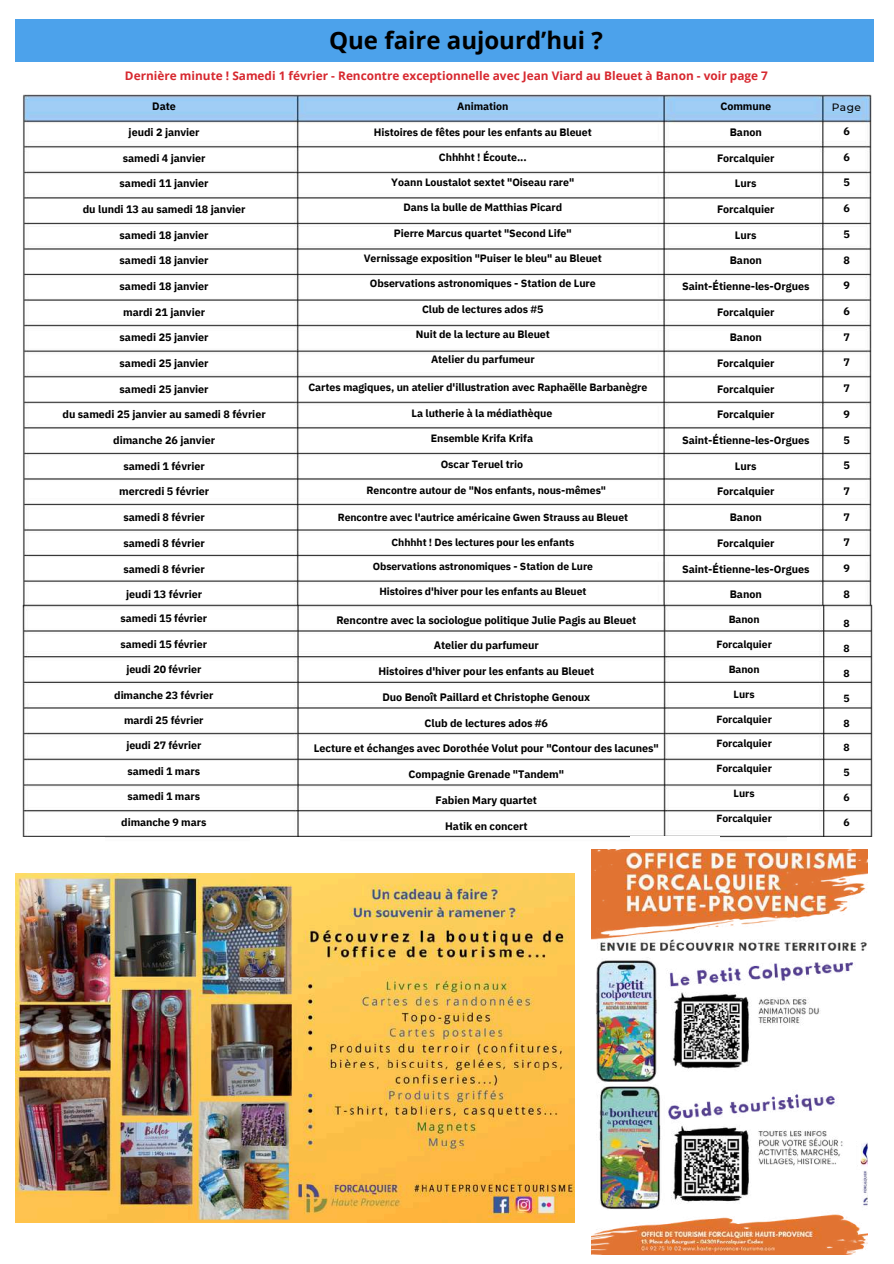
<style>
.page{position:relative;width:894px;height:1264px;background:#fff}
.page>*{position:absolute;margin:0;border:0;box-sizing:border-box;transform-origin:0 0}
.t1{font:700 24px "Open Sans";color:#000}
.t2{font:700 11.85px "Open Sans";color:#d7282f}
.t3{font:700 10.8px "IBM Plex Sans";letter-spacing:-.005em;color:#000}
.t4{font:700 10.65px "IBM Plex Sans";letter-spacing:-.005em;color:#000}
.t5{font:500 10.65px "Montserrat";color:#000}
.t6{font:700 10.5px "IBM Plex Sans";letter-spacing:-.005em;color:#000}
.t7{font:700 10.35px "IBM Plex Sans";letter-spacing:-.005em;color:#000}
</style>
<div class="page">
<img style="left:23px;top:94px;width:849px;height:505px">
<div style="left:15px;top:20px;width:858px;height:42px;background:#4ca2eb"></div>
<img style="left:22px;top:599px;width:851px;height:239px">
<img style="left:591px;top:849px;width:276px;height:405px">
<img style="left:15px;top:873px;width:559px;height:349px">
<div style="left:250px;top:836px;width:89px;height:23px;background:#fff"></div>
<div style="left:15px;top:836px;width:89px;height:23px;background:#fff"></div>
<div style="left:630px;top:836px;width:89px;height:12px;background:#fff"></div>
<div style="left:786px;top:837px;width:90px;height:11px;background:#fff"></div>
<h1 class="t1" style="left:329px;top:24px;width:275px">Que faire aujourd’hui ?</h1>
<p class="t2" style="left:125px;top:67px;width:644px">Dernière minute ! Samedi 1 février - Rencontre exceptionnelle avec Jean Viard au Bleuet à Banon - voir page 7</p>
<p class="t3" style="left:152px;top:99px;width:25px">Date</p>
<p class="t3" style="left:129px;top:125px;width:72px">jeudi 2 janvier</p>
<p class="t3" style="left:123px;top:151px;width:84px">samedi 4 janvier</p>
<p class="t3" style="left:120px;top:176px;width:90px">samedi 11 janvier</p>
<p class="t3" style="left:83px;top:202px;width:164px">du lundi 13 au samedi 18 janvier</p>
<p class="t3" style="left:120px;top:228px;width:90px">samedi 18 janvier</p>
<p class="t3" style="left:120px;top:253px;width:90px">samedi 18 janvier</p>
<p class="t3" style="left:120px;top:279px;width:90px">samedi 18 janvier</p>
<p class="t3" style="left:123px;top:305px;width:83px">mardi 21 janvier</p>
<p class="t3" style="left:120px;top:330px;width:90px">samedi 25 janvier</p>
<p class="t3" style="left:120px;top:356px;width:90px">samedi 25 janvier</p>
<p class="t3" style="left:120px;top:382px;width:90px">samedi 25 janvier</p>
<p class="t3" style="left:63px;top:407px;width:204px">du samedi 25 janvier au samedi 8 février</p>
<p class="t3" style="left:113px;top:433px;width:103px">dimanche 26 janvier</p>
<p class="t3" style="left:123px;top:459px;width:83px">samedi 1 février</p>
<p class="t3" style="left:119px;top:484px;width:91px">mercredi 5 février</p>
<p class="t3" style="left:123px;top:510px;width:83px">samedi 8 février</p>
<p class="t3" style="left:123px;top:536px;width:83px">samedi 8 février</p>
<p class="t3" style="left:123px;top:561px;width:83px">samedi 8 février</p>
<p class="t3" style="left:126px;top:587px;width:78px">jeudi 13 février</p>
<p class="t4" style="left:121px;top:611px;width:88px">samedi 15 février</p>
<p class="t4" style="left:121px;top:637px;width:88px">samedi 15 février</p>
<p class="t4" style="left:126px;top:662px;width:76px">jeudi 20 février</p>
<p class="t4" style="left:114px;top:687px;width:101px">dimanche 23 février</p>
<p class="t4" style="left:124px;top:713px;width:81px">mardi 25 février</p>
<p class="t4" style="left:126px;top:738px;width:76px">jeudi 27 février</p>
<p class="t4" style="left:128px;top:764px;width:74px">samedi 1 mars</p>
<p class="t4" style="left:128px;top:789px;width:74px">samedi 1 mars</p>
<p class="t4" style="left:121px;top:814px;width:87px">dimanche 9 mars</p>
<p class="t4" style="left:457px;top:99px;width:53px">Animation</p>
<p class="t4" style="left:374px;top:125px;width:219px">Histoires de fêtes pour les enfants au Bleuet</p>
<p class="t4" style="left:439px;top:150px;width:89px">Chhhht ! Écoute...</p>
<p class="t4" style="left:391px;top:175px;width:184px">Yoann Loustalot sextet "Oiseau rare"</p>
<p class="t4" style="left:403px;top:200px;width:160px">Dans la bulle de Matthias Picard</p>
<p class="t4" style="left:394px;top:226px;width:179px">Pierre Marcus quartet "Second Life"</p>
<p class="t4" style="left:363px;top:251px;width:240px">Vernissage exposition "Puiser le bleu" au Bleuet</p>
<p class="t4" style="left:370px;top:276px;width:227px">Observations astronomiques - Station de Lure</p>
<p class="t4" style="left:422px;top:302px;width:123px">Club de lectures ados #5</p>
<p class="t4" style="left:415px;top:327px;width:136px">Nuit de la lecture au Bleuet</p>
<p class="t4" style="left:431px;top:352px;width:105px">Atelier du parfumeur</p>
<p class="t4" style="left:308px;top:380px;width:340px">Cartes magiques, un atelier d'illustration avec Raphaëlle Barbanègre</p>
<p class="t4" style="left:411px;top:406px;width:142px">La lutherie à la médiathèque</p>
<p class="t4" style="left:430px;top:431px;width:104px">Ensemble Krifa Krifa</p>
<p class="t4" style="left:440px;top:456px;width:84px">Oscar Teruel trio</p>
<p class="t6" style="left:366px;top:483px;width:241px">Rencontre autour de "Nos enfants, nous-mêmes"</p>
<p class="t7" style="left:337px;top:510px;width:292px">Rencontre avec l'autrice américaine Gwen Strauss au Bleuet</p>
<p class="t7" style="left:391px;top:535px;width:184px">Chhhht ! Des lectures pour les enfants</p>
<p class="t7" style="left:373px;top:560px;width:222px">Observations astronomiques - Station de Lure</p>
<p class="t7" style="left:379px;top:584px;width:208px">Histoires d'hiver pour les enfants au Bleuet</p>
<p class="t3" style="left:336px;top:612px;width:301px">Rencontre avec la sociologue politique Julie Pagis au Bleuet</p>
<p class="t3" style="left:433px;top:638px;width:107px">Atelier du parfumeur</p>
<p class="t3" style="left:378px;top:664px;width:217px">Histoires d'hiver pour les enfants au Bleuet</p>
<p class="t3" style="left:382px;top:689px;width:209px">Duo Benoît Paillard et Christophe Genoux</p>
<p class="t3" style="left:424px;top:715px;width:125px">Club de lectures ados #6</p>
<p class="t3" style="left:314px;top:741px;width:346px">Lecture et échanges avec Dorothée Volut pour "Contour des lacunes"</p>
<p class="t3" style="left:408px;top:767px;width:157px">Compagnie Grenade "Tandem"</p>
<p class="t3" style="left:435px;top:792px;width:103px">Fabien Mary quartet</p>
<p class="t3" style="left:445px;top:818px;width:84px">Hatik en concert</p>
<p class="t3" style="left:720px;top:99px;width:52px">Commune</p>
<p class="t3" style="left:729px;top:125px;width:33px">Banon</p>
<p class="t3" style="left:716px;top:151px;width:59px">Forcalquier</p>
<p class="t3" style="left:734px;top:176px;width:23px">Lurs</p>
<p class="t3" style="left:716px;top:202px;width:59px">Forcalquier</p>
<p class="t3" style="left:734px;top:228px;width:23px">Lurs</p>
<p class="t3" style="left:729px;top:253px;width:33px">Banon</p>
<p class="t3" style="left:682px;top:279px;width:129px">Saint-Étienne-les-Orgues</p>
<p class="t3" style="left:716px;top:305px;width:59px">Forcalquier</p>
<p class="t3" style="left:729px;top:330px;width:33px">Banon</p>
<p class="t3" style="left:716px;top:356px;width:59px">Forcalquier</p>
<p class="t3" style="left:716px;top:382px;width:59px">Forcalquier</p>
<p class="t3" style="left:716px;top:407px;width:59px">Forcalquier</p>
<p class="t3" style="left:682px;top:433px;width:129px">Saint-Étienne-les-Orgues</p>
<p class="t3" style="left:734px;top:459px;width:23px">Lurs</p>
<p class="t3" style="left:716px;top:484px;width:59px">Forcalquier</p>
<p class="t3" style="left:729px;top:510px;width:33px">Banon</p>
<p class="t3" style="left:716px;top:536px;width:59px">Forcalquier</p>
<p class="t3" style="left:682px;top:561px;width:129px">Saint-Étienne-les-Orgues</p>
<p class="t3" style="left:729px;top:587px;width:33px">Banon</p>
<p class="t7" style="left:728px;top:612px;width:32px">Banon</p>
<p class="t7" style="left:716px;top:637px;width:57px">Forcalquier</p>
<p class="t7" style="left:728px;top:662px;width:32px">Banon</p>
<p class="t7" style="left:733px;top:687px;width:22px">Lurs</p>
<p class="t7" style="left:716px;top:712px;width:57px">Forcalquier</p>
<p class="t7" style="left:716px;top:736px;width:57px">Forcalquier</p>
<p class="t7" style="left:716px;top:761px;width:57px">Forcalquier</p>
<p class="t7" style="left:733px;top:786px;width:22px">Lurs</p>
<p class="t7" style="left:716px;top:811px;width:57px">Forcalquier</p>
<p class="t5" style="left:831px;top:101px;width:31px">Page</p>
<p class="t3" style="left:843px;top:124px;width:8px">6</p>
<p class="t3" style="left:843px;top:150px;width:8px">6</p>
<p class="t3" style="left:843px;top:175px;width:8px">5</p>
<p class="t3" style="left:843px;top:201px;width:8px">6</p>
<p class="t3" style="left:843px;top:227px;width:8px">5</p>
<p class="t3" style="left:843px;top:252px;width:8px">8</p>
<p class="t3" style="left:843px;top:278px;width:8px">9</p>
<p class="t3" style="left:843px;top:304px;width:8px">6</p>
<p class="t3" style="left:843px;top:329px;width:8px">7</p>
<p class="t3" style="left:843px;top:355px;width:8px">7</p>
<p class="t3" style="left:843px;top:381px;width:8px">7</p>
<p class="t3" style="left:843px;top:407px;width:8px">9</p>
<p class="t3" style="left:843px;top:432px;width:8px">5</p>
<p class="t3" style="left:843px;top:458px;width:8px">5</p>
<p class="t3" style="left:843px;top:484px;width:8px">7</p>
<p class="t3" style="left:843px;top:509px;width:8px">7</p>
<p class="t3" style="left:843px;top:535px;width:8px">7</p>
<p class="t3" style="left:843px;top:561px;width:8px">9</p>
<p class="t3" style="left:843px;top:586px;width:8px">8</p>
<p class="t7" style="left:843px;top:616px;width:8px">8</p>
<p class="t7" style="left:843px;top:641px;width:8px">8</p>
<p class="t7" style="left:843px;top:666px;width:8px">8</p>
<p class="t7" style="left:843px;top:691px;width:8px">5</p>
<p class="t7" style="left:843px;top:716px;width:8px">8</p>
<p class="t7" style="left:843px;top:740px;width:8px">8</p>
<p class="t7" style="left:843px;top:765px;width:8px">5</p>
<p class="t7" style="left:843px;top:790px;width:8px">6</p>
<p class="t7" style="left:843px;top:815px;width:8px">6</p>
</div>
